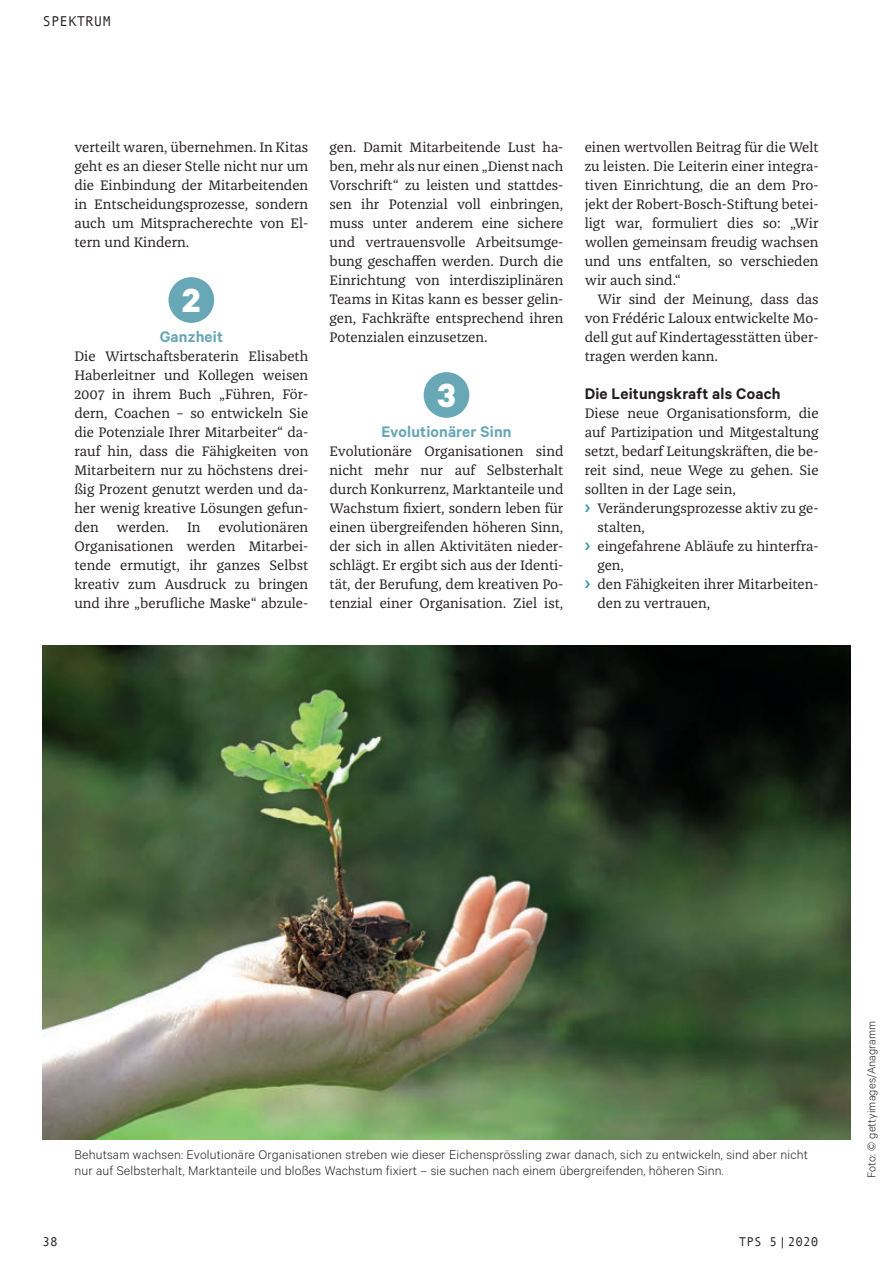
<style>
.page{position:relative;width:893px;height:1263px;background:#fff}
.page>*{position:absolute;margin:0;border:0;box-sizing:border-box;transform-origin:0 0}
.t1{font:700 37.65px "Calibre";color:#fff}
.t2{font:600 17.25px "Calibre";letter-spacing:.01em;color:#67a7b6}
.t3{font:600 17.25px "Calibre";letter-spacing:.01em;color:#231f20}
.t4{font:14.25px/19px "Franziska OT";color:#231f20;text-align:justify}
.t5{font:300 14.25px/16.5px "Calibre";letter-spacing:.01em;color:#231f20}
.t6{font:14.25px "Andale Mono";color:#231f20}
.t7{font:300 12.75px "Calibre";letter-spacing:.01em;color:#231f20}
.t8{font:12.75px "Andale Mono";color:#231f20}
</style>
<div class="page">
<img style="left:43px;top:646px;width:807px;height:493px">
<div style="left:424px;top:372px;width:45px;height:46px;background:#67a7b6;border-radius:50%"></div>
<div style="left:168px;top:277px;width:46px;height:46px;background:#67a7b6;border-radius:50%"></div>
<p class="t6" style="left:43px;top:12px;width:70px">SPEKTRUM</p>
<p class="t4" style="left:74px;top:138px;width:235px">verteilt waren, übernehmen. In Kitas geht es an dieser Stelle nicht nur um die Einbindung der Mitarbeitenden in Entscheidungsprozesse, sondern auch um Mitspracherechte von El&shy;tern und Kindern.</p>
<h1 class="t1" style="left:182px;top:277px;width:20px">2</h1>
<p class="t2" style="left:160px;top:326px;width:65px">Ganzheit</p>
<p class="t4" style="left:74px;top:347px;width:235px">Die Wirtschaftsberaterin Elisabeth Haberleitner und Kollegen weisen 2007 in ihrem Buch „Führen, För&shy;dern, Coachen – so entwickeln Sie die Potenziale Ihrer Mitarbeiter“ da&shy;rauf hin, dass die Fähigkeiten von Mitarbeitern nur zu höchstens drei&shy;ßig Prozent genutzt werden und da&shy;her wenig kreative Lösungen gefun&shy;den</p>
<p class="t4" style="left:74px;top:518px;width:235px;text-indent:144px">evolutionären Organisationen werden Mitarbei&shy;tende ermutigt, ihr ganzes Selbst kreativ zum Ausdruck zu bringen und ihre „berufliche Maske“ abzule-</p>
<p class="t4" style="left:117px;top:518px;width:54px">werden.</p>
<p class="t4" style="left:187px;top:518px;width:15px">In</p>
<p class="t4" style="left:330px;top:138px;width:235px">gen. Damit Mitarbeitende Lust ha&shy;ben, mehr als nur einen „Dienst nach Vorschrift“ zu leisten und stattdes&shy;sen ihr Potenzial voll einbringen, muss unter anderem eine sichere und vertrauensvolle Arbeitsumge&shy;bung geschaffen werden. Durch die Einrichtung von interdisziplinären Teams in Kitas kann es besser gelin&shy;gen, Fachkräfte entsprechend ihren Potenzialen einzusetzen.</p>
<h1 class="t1" style="left:437px;top:372px;width:20px">3</h1>
<p class="t2" style="left:381px;top:421px;width:132px">Evolutionärer Sinn</p>
<p class="t4" style="left:330px;top:442px;width:235px">Evolutionäre Organisationen sind nicht mehr nur auf Selbsterhalt durch Konkurrenz, Marktanteile und Wachstum fixiert, sondern leben für einen übergreifenden höheren Sinn, der sich in allen Aktivitäten nieder&shy;schlägt. Er ergibt sich aus der Identi&shy;tät, der Berufung, dem kreativen Po&shy;tenzial einer Organisation. Ziel ist,</p>
<p class="t4" style="left:585px;top:138px;width:235px">einen wertvollen Beitrag für die Welt zu leisten. Die Leiterin einer integra&shy;tiven Einrichtung, die an dem Pro&shy;jekt der Robert-Bosch-Stiftung betei&shy;ligt war, formuliert dies so: „Wir wollen gemeinsam freudig wachsen und uns entfalten, so verschieden wir auch sind.“</p>
<p class="t4" style="left:585px;top:290px;width:235px;text-indent:13px">Wir sind der Meinung, dass das von Frédéric Laloux entwickelte Mo&shy;dell gut auf Kindertagesstätten über&shy;tragen werden kann.</p>
<p class="t3" style="left:585px;top:383px;width:197px">Die Leitungskraft als Coach</p>
<p class="t4" style="left:585px;top:404px;width:235px">Diese neue Organisationsform, die auf Partizipation und Mitgestaltung setzt, bedarf Leitungskräften, die be&shy;reit sind, neue Wege zu gehen. Sie sollten in der Lage sein,</p>
<p class="t4" style="left:597px;top:499px;width:223px;text-align:left">Veränderungsprozesse aktiv zu ge&shy;stalten,<br>eingefahrene Abläufe zu hinterfra&shy;gen,<br>den Fähigkeiten ihrer Mitarbeiten&shy;den zu vertrauen,</p>
<p class="t5" style="left:74px;top:1145px;width:735px">Behutsam wachsen: Evolutionäre Organisationen streben wie dieser Eichensprössling zwar danach, sich zu entwickeln, sind aber nicht nur auf Selbsterhalt, Marktanteile und bloßes Wachstum fixiert – sie suchen nach einem übergreifenden, höheren Sinn.</p>
<p class="t8" style="left:43px;top:1233px;width:17px">38</p>
<p class="t8" style="left:739px;top:1233px;width:81px">TPS 5|2020</p>
<p class="t7" style="left:864px;top:1178px;width:159px;rotate:-90deg">Foto: © gettyimages/Anagramm</p>
</div>
